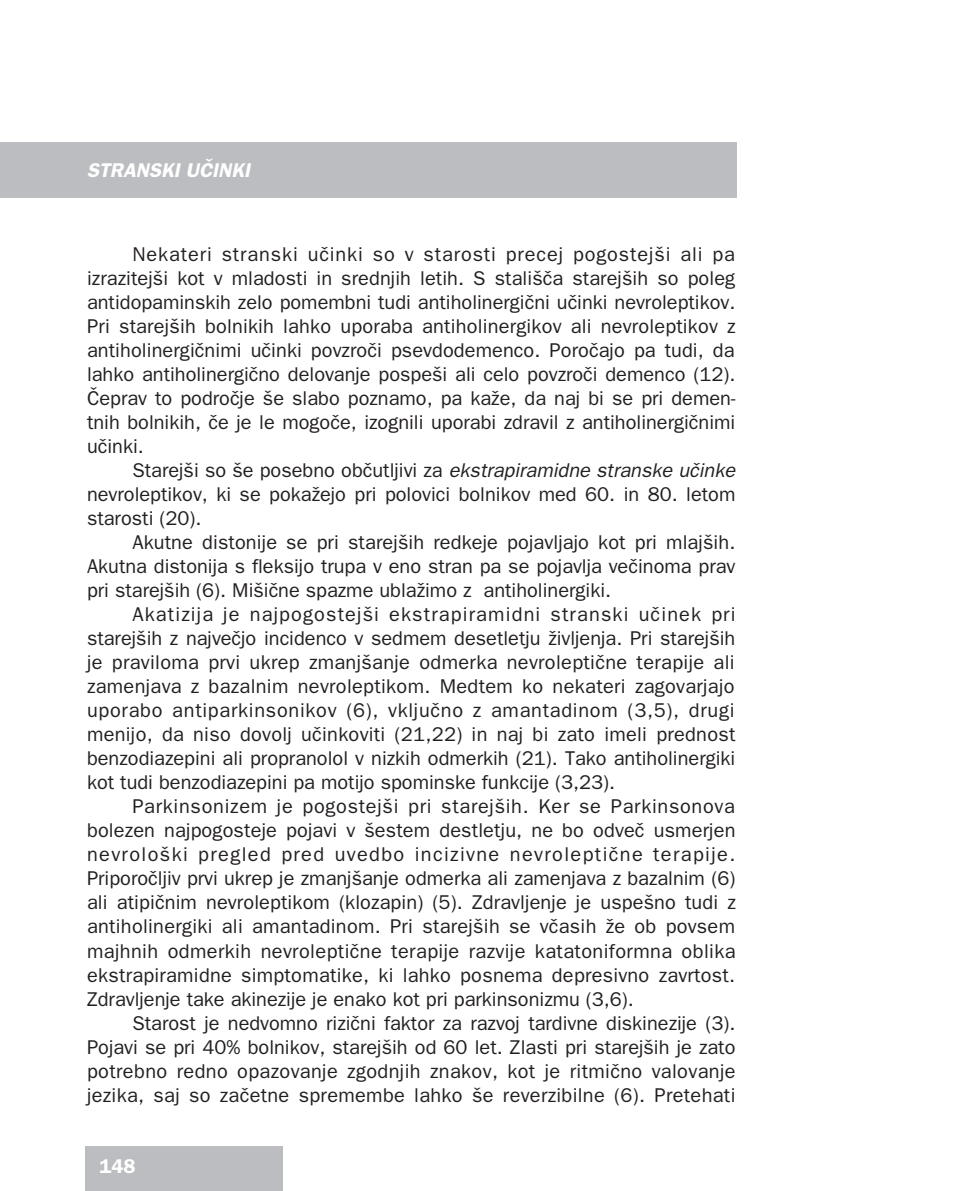
<style>
.page{position:relative;width:964px;height:1191px;background:#fff}
.page>*{position:absolute;margin:0;border:0;box-sizing:border-box;transform-origin:0 0}
.t1{font:20px/24px "SS Franklin Gothic";color:#231f20;text-align:justify}
.t2{font:italic 600 20px "SS Franklin Gothic";color:#fff}
.t3{font:600 20px "SS Franklin Gothic";color:#fff}
.s1{font-style:italic}
</style>
<div class="page">
<div style="left:85px;top:1146px;width:197px;height:45px;background:#bcbdc0"></div>
<div style="left:0;top:142px;width:737px;height:55px;background:#bcbdc0"></div>
<p class="t2" style="left:87px;top:158px;width:165px">STRANSKI U^INKI</p>
<p class="t1" style="left:87px;top:242px;width:650px;text-indent:45px">Nekateri stranski u~inki so v starosti precej pogostej{i ali pa izrazitej{i kot v mladosti in srednjih letih. S stali{~a starej{ih so poleg antidopaminskih zelo pomembni tudi antiholinergi~ni u~inki nevroleptikov.<br>Pri starej{ih bolnikih lahko uporaba antiholinergikov ali nevroleptikov z antiholinergi~nimi u~inki povzro~i psevdodemenco. Poro~ajo pa tudi, da lahko antiholinergi~no delovanje pospe{i ali celo povzro~i demenco (12). ^eprav to podro~je {e slabo poznamo, pa ka`e, da naj bi se pri demen&shy;tnih bolnikih, ~e je le mogo~e, izognili uporabi zdravil z antiholinergi~nimi u~inki.</p>
<p class="t1" style="left:87px;top:458px;width:650px;text-indent:45px">Starej{i so {e posebno ob~utljivi za <span class="s1">ekstrapiramidne stranske u~inke </span>nevroleptikov, ki se poka`ejo pri polovici bolnikov med 60. in 80. letom starosti (20).</p>
<p class="t1" style="left:87px;top:530px;width:650px;text-indent:45px">Akutne distonije se pri starej{ih redkeje pojavljajo kot pri mlaj{ih.<br>Akutna distonija s fleksijo trupa v eno stran pa se pojavlja ve~inoma prav pri starej{ih (6). Mi{i~ne spazme ubla`imo z antiholinergiki.</p>
<p class="t1" style="left:87px;top:602px;width:650px;text-indent:45px">Akatizija je najpogostej{i ekstrapiramidni stranski u~inek pri starej{ih z najve~jo incidenco v sedmem desetletju `ivljenja. Pri starej{ih je praviloma prvi ukrep zmanj{anje odmerka nevrolepti~ne terapije ali zamenjava z bazalnim nevroleptikom. Medtem ko nekateri zagovarjajo uporabo antiparkinsonikov (6), vklju~no z amantadinom (3,5), drugi menijo, da niso dovolj u~inkoviti (21,22) in naj bi zato imeli prednost benzodiazepini ali propranolol v nizkih odmerkih (21). Tako antiholinergiki kot tudi benzodiazepini pa motijo spominske funkcije (3,23).</p>
<p class="t1" style="left:87px;top:794px;width:650px;text-indent:45px">Parkinsonizem je pogostej{i pri starej{ih. Ker se Parkinsonova bolezen najpogosteje pojavi v {estem destletju, ne bo odve~ usmerjen nevrolo{ki pregled pred uvedbo incizivne nevrolepti~ne terapije.<br>Priporo~ljiv prvi ukrep je zmanj{anje odmerka ali zamenjava z bazalnim (6) ali atipi~nim nevroleptikom (klozapin) (5). Zdravljenje je uspe{no tudi z antiholinergiki ali amantadinom. Pri starej{ih se v~asih `e ob povsem majhnih odmerkih nevrolepti~ne terapije razvije katatoniformna oblika ekstrapiramidne simptomatike, ki lahko posnema depresivno zavrtost.<br>Zdravljenje take akinezije je enako kot pri parkinsonizmu (3,6).</p>
<p class="t1" style="left:87px;top:1010px;width:650px;text-indent:45px">Starost je nedvomno rizi~ni faktor za razvoj tardivne diskinezije (3).<br>Pojavi se pri 40% bolnikov, starej{ih od 60 let. Zlasti pri starej{ih je zato potrebno redno opazovanje zgodnjih znakov, kot je ritmi~no valovanje jezika, saj so za~etne spremembe lahko {e reverzibilne (6). Pretehati</p>
<p class="t3" style="left:99px;top:1154px;width:38px">148</p>
</div>
